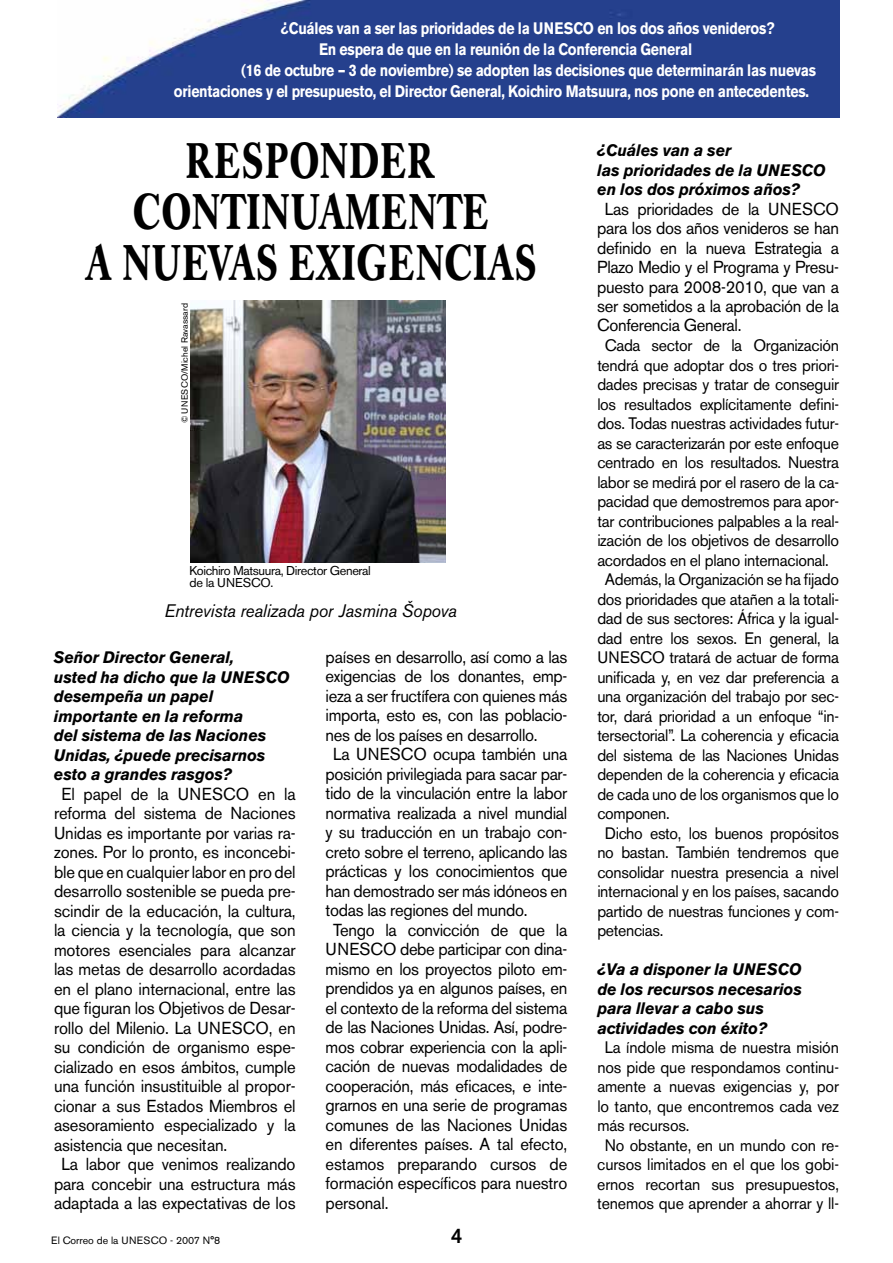
<style>
.page{position:relative;width:893px;height:1263px;background:#fff}
.page>*{position:absolute;margin:0;border:0;box-sizing:border-box;transform-origin:0 0}
.t1{font:700 49.5px/51px "Caslon Book BE";letter-spacing:.04em;color:#000;text-align:center;scale:.71 1}
.t2{font:500 21px "Akzidenz Grotesk BE";color:#000;scale:.96 1}
.t3{font:italic 18px "Akzidenz Grotesk BE";letter-spacing:-.01em;color:#000;scale:.96 1}
.t4{font:17.25px/19.5px "Akzidenz Grotesk BE";letter-spacing:-.01em;color:#000;text-align:justify;scale:.96 1}
.t5{font:16.5px "Akzidenz Grotesk BE";letter-spacing:-.02em;color:#000;scale:.96 1}
.t6{font:italic 700 16.5px/19.5px "Akzidenz Grotesk BE";letter-spacing:-.01em;color:#000;scale:.96 1}
.t7{font:700 16.5px "Akzidenz Grotesk BE";letter-spacing:-.02em;color:#fff;scale:.85 1}
.t8{font:12.75px/12px "Akzidenz Grotesk BE";letter-spacing:-.03em;color:#000}
.t9{font:10.5px "Akzidenz Grotesk BE";color:#000}
.t10{font:9px "Akzidenz Grotesk BE";color:#000}
</style>
<div class="page">
<img style="left:57px;top:0;width:783px;height:118px">
<img style="left:190px;top:300px;width:256px;height:263px">
<p class="t7" style="left:281px;top:19px;width:583px">¿Cuáles van a ser las prioridades de la UNESCO en los dos años venideros?</p>
<p class="t7" style="left:319px;top:40px;width:440px">En espera de que en la reunión de la Conferencia General</p>
<p class="t7" style="left:241px;top:61px;width:678px">(16 de octubre – 3 de noviembre) se adopten las decisiones que determinarán las nuevas</p>
<p class="t7" style="left:174px;top:82px;width:748px">orientaciones y el presupuesto, el Director General, Koichiro Matsuura, nos pone en antecedentes.</p>
<h1 class="t1" style="left:85px;top:137px;width:637px">RESPONDER<br>CONTINUAMENTE<br>A NUEVAS EXIGENCIAS</h1>
<p class="t10" style="left:179px;top:423px;width:122px;rotate:-90deg">© UNESCO/Michel Ravassard</p>
<p class="t8" style="left:190px;top:564px;width:183px">Koichiro Matsuura, Director General de la UNESCO.</p>
<p class="t3" style="left:164px;top:600px;width:306px">Entrevista realizada por Jasmina Šopova</p>
<p class="t6" style="left:54px;top:648px;width:247px">Señor Director General,<br>usted ha dicho que la UNESCO desempeña un papel importante en la reforma<br>del sistema de las Naciones<br>Unidas, ¿puede precisarnos esto a grandes rasgos?</p>
<p class="t4" style="left:62px;top:784px;width:245px">El papel de la UNESCO en la</p>
<p class="t4" style="left:54px;top:803px;width:253px">reforma del sistema de Naciones</p>
<p class="t4" style="left:54px;top:823px;width:253px">Unidas es importante por varias ra-</p>
<p class="t4" style="left:54px;top:842px;width:253px">zones. Por lo pronto, es inconcebi-</p>
<p class="t4" style="left:54px;top:862px;width:253px">ble que en cualquier labor en pro del</p>
<p class="t4" style="left:54px;top:881px;width:253px">desarrollo sostenible se pueda pre-</p>
<p class="t4" style="left:54px;top:901px;width:253px">scindir de la educación, la cultura,</p>
<p class="t4" style="left:54px;top:920px;width:253px">la ciencia y la tecnología, que son</p>
<p class="t4" style="left:54px;top:940px;width:253px">motores esenciales para alcanzar</p>
<p class="t4" style="left:54px;top:959px;width:253px">las metas de desarrollo acordadas</p>
<p class="t4" style="left:54px;top:979px;width:253px">en el plano internacional, entre las</p>
<p class="t4" style="left:54px;top:998px;width:253px">que figuran los Objetivos de Desar-</p>
<p class="t4" style="left:54px;top:1018px;width:253px">rollo del Milenio. La UNESCO, en</p>
<p class="t4" style="left:54px;top:1037px;width:253px">su condición de organismo espe-</p>
<p class="t4" style="left:54px;top:1057px;width:253px">cializado en esos ámbitos, cumple</p>
<p class="t4" style="left:54px;top:1076px;width:253px">una función insustituible al propor-</p>
<p class="t4" style="left:54px;top:1096px;width:253px">cionar a sus Estados Miembros el</p>
<p class="t4" style="left:54px;top:1115px;width:253px">asesoramiento especializado y la</p>
<p class="t4" style="left:54px;top:1135px;width:182px">asistencia que necesitan.</p>
<p class="t4" style="left:62px;top:1154px;width:245px">La labor que venimos realizando</p>
<p class="t4" style="left:54px;top:1174px;width:253px">para concebir una estructura más</p>
<p class="t4" style="left:54px;top:1193px;width:253px">adaptada a las expectativas de los</p>
<p class="t4" style="left:326px;top:647px;width:253px">países en desarrollo, así como a las</p>
<p class="t4" style="left:326px;top:667px;width:253px">exigencias de los donantes, emp-</p>
<p class="t4" style="left:326px;top:686px;width:253px">ieza a ser fructífera con quienes más</p>
<p class="t4" style="left:326px;top:706px;width:253px">importa, esto es, con las poblacio-</p>
<p class="t4" style="left:326px;top:725px;width:222px">nes de los países en desarrollo.</p>
<p class="t4" style="left:333px;top:745px;width:245px">La UNESCO ocupa también una</p>
<p class="t4" style="left:326px;top:764px;width:253px">posición privilegiada para sacar par-</p>
<p class="t4" style="left:326px;top:784px;width:253px">tido de la vinculación entre la labor</p>
<p class="t4" style="left:326px;top:803px;width:253px">normativa realizada a nivel mundial</p>
<p class="t4" style="left:326px;top:823px;width:253px">y su traducción en un trabajo con-</p>
<p class="t4" style="left:326px;top:842px;width:253px">creto sobre el terreno, aplicando las</p>
<p class="t4" style="left:326px;top:862px;width:253px">prácticas y los conocimientos que</p>
<p class="t4" style="left:326px;top:881px;width:253px">han demostrado ser más idóneos en</p>
<p class="t4" style="left:326px;top:901px;width:212px">todas las regiones del mundo.</p>
<p class="t4" style="left:333px;top:920px;width:245px">Tengo la convicción de que la</p>
<p class="t4" style="left:326px;top:939px;width:253px">UNESCO debe participar con dina-</p>
<p class="t4" style="left:326px;top:959px;width:253px">mismo en los proyectos piloto em-</p>
<p class="t4" style="left:326px;top:978px;width:253px">prendidos ya en algunos países, en</p>
<p class="t4" style="left:326px;top:998px;width:253px">el contexto de la reforma del sistema</p>
<p class="t4" style="left:326px;top:1017px;width:253px">de las Naciones Unidas. Así, podre-</p>
<p class="t4" style="left:326px;top:1037px;width:253px">mos cobrar experiencia con la apli-</p>
<p class="t4" style="left:326px;top:1056px;width:253px">cación de nuevas modalidades de</p>
<p class="t4" style="left:326px;top:1076px;width:253px">cooperación, más eficaces, e inte-</p>
<p class="t4" style="left:326px;top:1095px;width:253px">grarnos en una serie de programas</p>
<p class="t4" style="left:326px;top:1115px;width:253px">comunes de las Naciones Unidas</p>
<p class="t4" style="left:326px;top:1134px;width:253px">en diferentes países. A tal efecto,</p>
<p class="t4" style="left:326px;top:1154px;width:253px">estamos preparando cursos de</p>
<p class="t4" style="left:326px;top:1173px;width:253px">formación específicos para nuestro</p>
<p class="t4" style="left:326px;top:1193px;width:67px">personal.</p>
<p class="t9" style="left:51px;top:1234px;width:170px">El Correo de la UNESCO - 2007 N°8</p>
<p class="t2" style="left:451px;top:1223px;width:13px">4</p>
<p class="t6" style="left:597px;top:141px;width:239px">¿Cuáles van a ser<br>las prioridades de la UNESCO en los dos próximos años?</p>
<p class="t4" style="left:597px;top:199px;width:253px;text-indent:8px">Las prioridades de la UNESCO para los dos años venideros se han definido en la nueva Estrategia a Plazo Medio y el Programa y Presu&shy;puesto para 2008-2010, que van a ser sometidos a la aprobación de la Conferencia General.</p>
<p class="t5" style="left:605px;top:335px;width:245px">Cada sector de la Organización</p>
<p class="t5" style="left:597px;top:355px;width:253px">tendrá que adoptar dos o tres priori-</p>
<p class="t5" style="left:597px;top:374px;width:253px">dades precisas y tratar de conseguir</p>
<p class="t5" style="left:597px;top:394px;width:253px">los resultados explícitamente defini-</p>
<p class="t5" style="left:597px;top:413px;width:253px">dos. Todas nuestras actividades futur-</p>
<p class="t5" style="left:597px;top:433px;width:253px">as se caracterizarán por este enfoque</p>
<p class="t5" style="left:597px;top:452px;width:253px">centrado en los resultados. Nuestra</p>
<p class="t5" style="left:597px;top:472px;width:253px">labor se medirá por el rasero de la ca-</p>
<p class="t5" style="left:597px;top:491px;width:253px">pacidad que demostremos para apor-</p>
<p class="t5" style="left:597px;top:511px;width:253px">tar contribuciones palpables a la real-</p>
<p class="t5" style="left:597px;top:530px;width:253px">ización de los objetivos de desarrollo</p>
<p class="t5" style="left:597px;top:550px;width:243px">acordados en el plano internacional.</p>
<p class="t5" style="left:605px;top:569px;width:245px">Además, la Organización se ha fijado</p>
<p class="t5" style="left:597px;top:589px;width:253px">dos prioridades que atañen a la totali-</p>
<p class="t5" style="left:597px;top:608px;width:253px">dad de sus sectores: África y la igual-</p>
<p class="t5" style="left:597px;top:628px;width:253px">dad entre los sexos. En general, la</p>
<p class="t5" style="left:597px;top:647px;width:253px">UNESCO tratará de actuar de forma</p>
<p class="t5" style="left:597px;top:667px;width:253px">unificada y, en vez dar preferencia a</p>
<p class="t5" style="left:597px;top:686px;width:253px">una organización del trabajo por sec-</p>
<p class="t5" style="left:597px;top:706px;width:253px">tor, dará prioridad a un enfoque “in-</p>
<p class="t5" style="left:597px;top:725px;width:253px">tersectorial”. La coherencia y eficacia</p>
<p class="t5" style="left:597px;top:745px;width:253px">del sistema de las Naciones Unidas</p>
<p class="t5" style="left:597px;top:764px;width:253px">dependen de la coherencia y eficacia</p>
<p class="t5" style="left:597px;top:784px;width:253px">de cada uno de los organismos que lo</p>
<p class="t5" style="left:597px;top:803px;width:77px">componen.</p>
<p class="t5" style="left:605px;top:823px;width:245px">Dicho esto, los buenos propósitos</p>
<p class="t5" style="left:597px;top:843px;width:253px">no bastan. También tendremos que</p>
<p class="t5" style="left:597px;top:862px;width:253px">consolidar nuestra presencia a nivel</p>
<p class="t5" style="left:597px;top:882px;width:253px">internacional y en los países, sacando</p>
<p class="t5" style="left:597px;top:901px;width:253px">partido de nuestras funciones y com-</p>
<p class="t5" style="left:597px;top:921px;width:70px">petencias.</p>
<p class="t6" style="left:597px;top:960px;width:215px">¿Va a disponer la UNESCO de los recursos necesarios para llevar a cabo sus actividades con éxito?</p>
<p class="t5" style="left:605px;top:1038px;width:245px">La índole misma de nuestra misión</p>
<p class="t5" style="left:597px;top:1057px;width:253px">nos pide que respondamos continu-</p>
<p class="t5" style="left:597px;top:1077px;width:253px">amente a nuevas exigencias y, por</p>
<p class="t5" style="left:597px;top:1096px;width:253px">lo tanto, que encontremos cada vez</p>
<p class="t5" style="left:597px;top:1116px;width:98px">más recursos.</p>
<p class="t5" style="left:605px;top:1135px;width:245px">No obstante, en un mundo con re-</p>
<p class="t5" style="left:597px;top:1155px;width:253px">cursos limitados en el que los gobi-</p>
<p class="t5" style="left:597px;top:1174px;width:253px">ernos recortan sus presupuestos,</p>
<p class="t5" style="left:597px;top:1194px;width:253px">tenemos que aprender a ahorrar y ll-</p>
</div>
